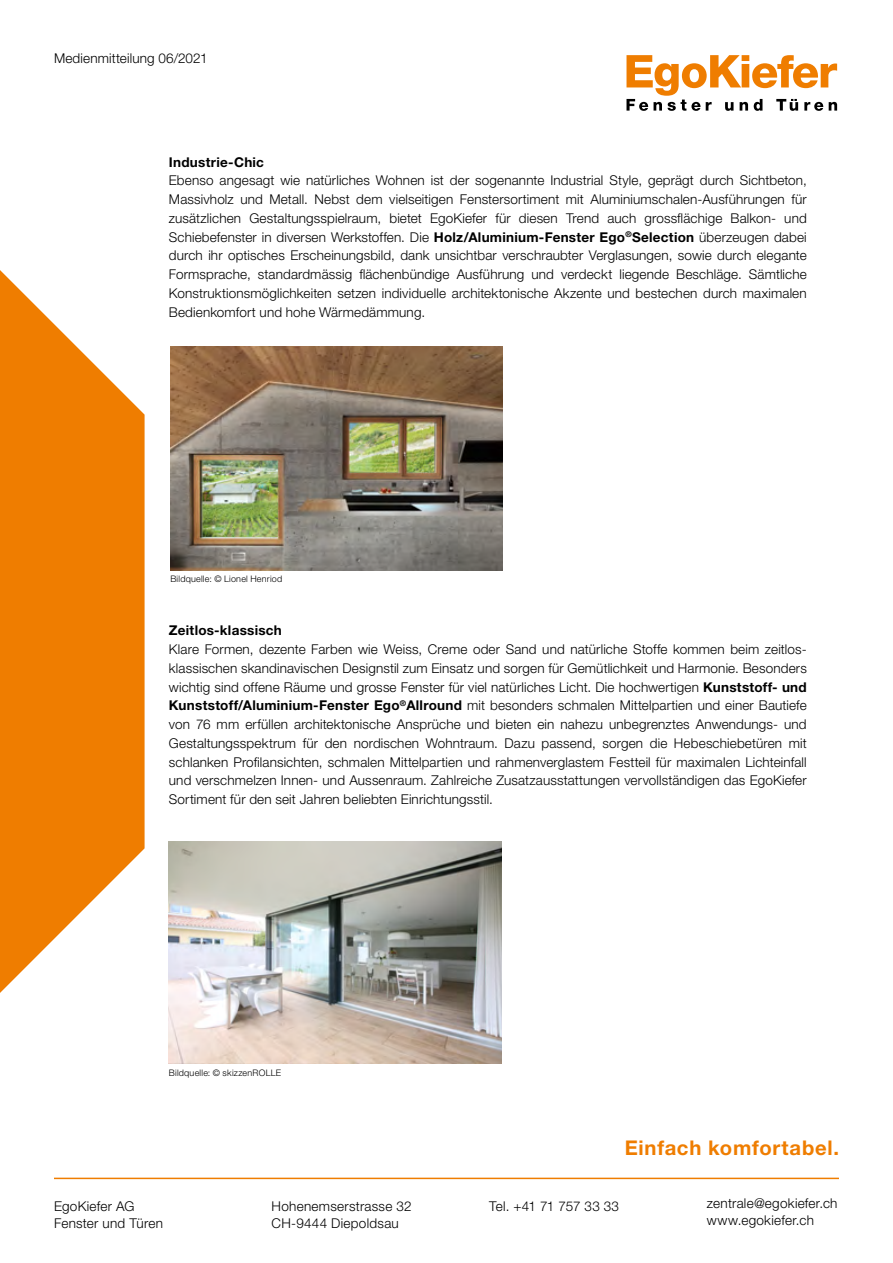
<style>
.page{position:relative;width:893px;height:1263px;background:#fff}
.page>*{position:absolute;margin:0;border:0;box-sizing:border-box;transform-origin:0 0}
.t1{font:700 20.25px "Helvetica Neue LT Std";letter-spacing:.035em;color:#ef7d00}
.t2{font:300 13.5px/18.8px "Helvetica Neue LT Std";letter-spacing:.015em;color:#000}
.t3{font:700 13.5px "Helvetica Neue LT Std";letter-spacing:.02em;color:#000}
.t4{font:300 13.5px "Helvetica Neue LT Std";letter-spacing:-.02em;color:#000}
.t5{font:300 9px "Helvetica Neue LT Std";letter-spacing:.025em;color:#000}
.s1{font-weight:700}
</style>
<div class="page">
<svg style="left:626px;top:55px;width:211px;height:56px"></svg>
<hr style="left:54px;top:1178px;width:785px;height:1px;background:#ef7d00">
<svg style="left:0;top:270px;width:145px;height:723px;fill:#ef7d00"></svg>
<img style="left:170px;top:346px;width:333px;height:225px">
<img style="left:169px;top:841px;width:332px;height:222px">
<p class="t2" style="left:54px;top:48px;width:155px">Medienmitteilung 06/2021</p>
<p class="t3" style="left:169px;top:153px;width:97px">Industrie-Chic</p>
<p class="t2" style="left:169px;top:171px;width:639px;text-align:justify">Ebenso angesagt wie natürliches Wohnen ist der sogenannte Industrial Style, geprägt durch Sichtbeton, Massivholz und Metall. Nebst dem vielseitigen Fenstersortiment mit Aluminiumschalen-Ausführungen für zusätzlichen Gestaltungsspielraum, bietet EgoKiefer für diesen Trend auch grossflächige Balkon- und Schiebefenster in diversen Werkstoffen. Die <span class="s1">Holz/Aluminium-Fenster Ego</span><sup>®</sup><span class="s1">Selection</span> überzeugen dabei durch ihr optisches Erscheinungsbild, dank unsichtbar verschraubter Verglasungen, sowie durch elegante Formsprache, standardmässig flächenbündige Ausführung und verdeckt liegende Beschläge. Sämtliche Konstruktionsmöglichkeiten setzen individuelle architektonische Akzente und bestechen durch maximalen Bedienkomfort und hohe Wärmedämmung.</p>
<p class="t5" style="left:170px;top:573px;width:113px">Bildquelle: © Lionel Henriod</p>
<p class="t3" style="left:169px;top:622px;width:115px">Zeitlos-klassisch</p>
<p class="t2" style="left:169px;top:640px;width:639px;text-align:justify">Klare Formen, dezente Farben wie Weiss, Creme oder Sand und natürliche Stoffe kommen beim zeitlos&shy;klassischen skandinavischen Designstil zum Einsatz und sorgen für Gemütlichkeit und Harmonie. Besonders wichtig sind offene Räume und grosse Fenster für viel natürliches Licht. Die hochwertigen <span class="s1">Kunststoff- und Kunststoff/Aluminium-Fenster Ego</span><sup>®</sup><span class="s1">Allround</span> mit besonders schmalen Mittelpartien und einer Bautiefe von 76 mm erfüllen architektonische Ansprüche und bieten ein nahezu unbegrenztes Anwendungs- und Gestaltungsspektrum für den nordischen Wohntraum. Dazu passend, sorgen die Hebeschiebetüren mit schlanken Profilansichten, schmalen Mittelpartien und rahmenverglastem Festteil für maximalen Lichteinfall und verschmelzen Innen- und Aussenraum. Zahlreiche Zusatzausstattungen vervollständigen das EgoKiefer Sortiment für den seit Jahren beliebten Einrichtungsstil.</p>
<p class="t5" style="left:169px;top:1067px;width:114px">Bildquelle: © skizzenROLLE</p>
<h1 class="t1" style="left:625px;top:1135px;width:216px">Einfach komfortabel.</h1>
<p class="t2" style="left:54px;top:1197px;width:111px;line-height:17.2px">EgoKiefer AG<br>Fenster und Türen</p>
<p class="t2" style="left:272px;top:1197px;width:141px;line-height:17.2px">Hohenemserstrasse 32<br>CH-9444 Diepoldsau</p>
<p class="t4" style="left:489px;top:1198px;width:131px">Tel. +41 71 757 33 33</p>
<p class="t2" style="left:707px;top:1194px;width:132px;line-height:17.2px">zentrale@egokiefer.ch www.egokiefer.ch</p>
</div>
